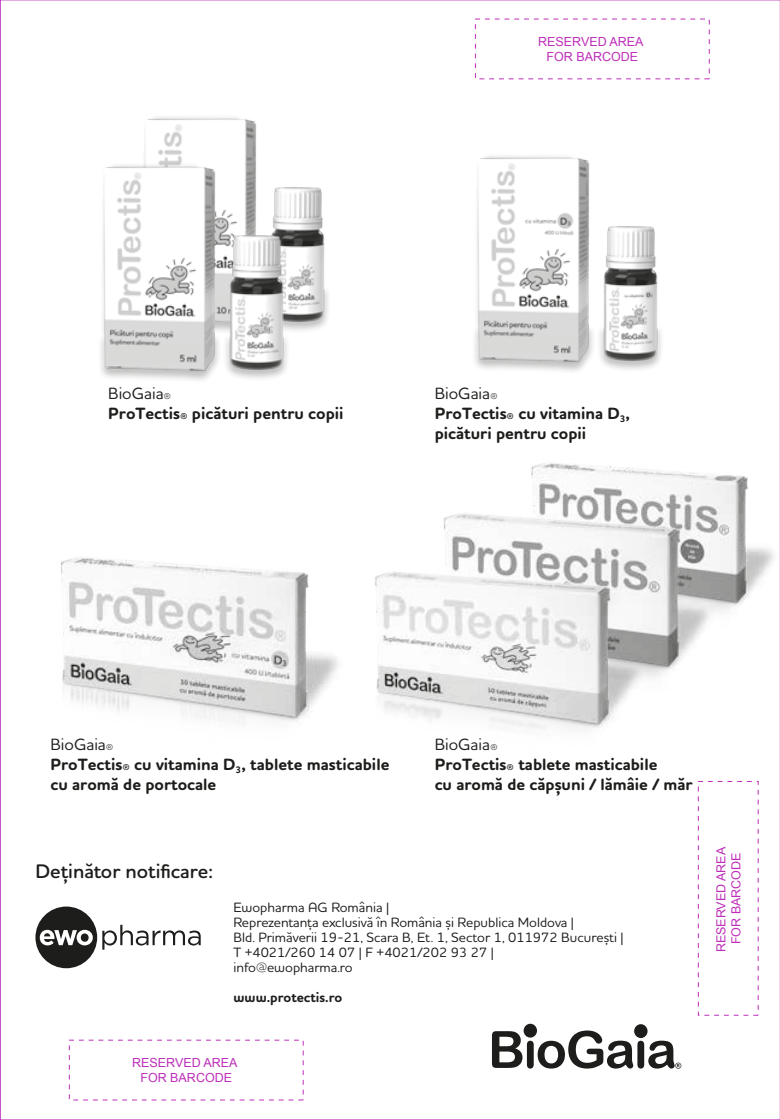
<style>
.page{position:relative;width:780px;height:1120px;background:#fff}
.page>*{position:absolute;margin:0;border:0;box-sizing:border-box;transform-origin:0 0}
.t1{font:600 20px "Houschka Rounded";color:#1d1d1b}
.t2{font:700 16.75px/20px "Houschka Rounded";color:#1d1d1b}
.t3{font:500 16.75px "Houschka Rounded";color:#1d1d1b}
.t4{font:500 13.75px/15px "Houschka Rounded";color:#1d1d1b}
.t5{font:700 13.75px "Houschka Rounded";color:#1d1d1b}
.t6{font:12.5px/15px "Arial";color:#bd2fb9;text-align:center}
.s1{font-weight:500}
</style>
<div class="page">
<div style="left:634px;top:1024px;width:13px;height:14px;background:#1d1d1b;border-radius:50%"></div>
<svg style="left:523px;top:1023px;width:14px;height:14px"></svg>
<svg style="left:492px;top:1030px;width:189px;height:38px"></svg>
<svg style="left:35px;top:906px;width:166px;height:62px"></svg>
<img style="left:144px;top:117px;width:113px;height:24px">
<img style="left:101px;top:141px;width:227px;height:239px">
<img style="left:475px;top:156px;width:186px;height:215px">
<img style="left:61px;top:558px;width:207px;height:165px">
<img style="left:531px;top:463px;width:243px;height:150px">
<img style="left:268px;top:491px;width:452px;height:238px">
<p class="t6" style="left:538px;top:34px;width:107px">RESERVED AREA<br>FOR BARCODE</p>
<p class="t3" style="left:108px;top:382px;width:65px">BioGaia®</p>
<p class="t2" style="left:108px;top:404px;width:237px">ProTectis® picături pentru copii</p>
<p class="t2" style="left:434px;top:384px;width:197px"><span class="s1">BioGaia®<br></span>ProTectis® cu vitamina D<sub>3</sub>, picături pentru copii</p>
<p class="t2" style="left:50px;top:734px;width:340px"><span class="s1">BioGaia®<br></span>ProTectis® cu vitamina D<sub>3</sub>, tablete masticabile cu aromă de portocale</p>
<p class="t1" style="left:35px;top:858px;width:179px">Deținător notificare:</p>
<p class="t3" style="left:434px;top:733px;width:65px">BioGaia®</p>
<p class="t2" style="left:434px;top:754px;width:259px">ProTectis® tablete masticabile<br>cu aromă de căpșuni / lămâie / măr</p>
<p class="t4" style="left:233px;top:899px;width:391px">Ewopharma AG România |<br>Reprezentanţa exclusivă în România și Republica Moldova |<br>Bld. Primăverii 19-21, Scara B, Et. 1, Sector 1, 011972 București | T +4021/260 14 07 | F +4021/202 93 27 |<br>info@ewopharma.ro</p>
<p class="t5" style="left:233px;top:988px;width:110px">www.protectis.ro</p>
<p class="t6" style="left:132px;top:1055px;width:107px">RESERVED AREA<br>FOR BARCODE</p>
<p class="t6" style="left:713px;top:952px;width:107px;rotate:-90deg">RESERVED AREA<br>FOR BARCODE</p>
</div>
